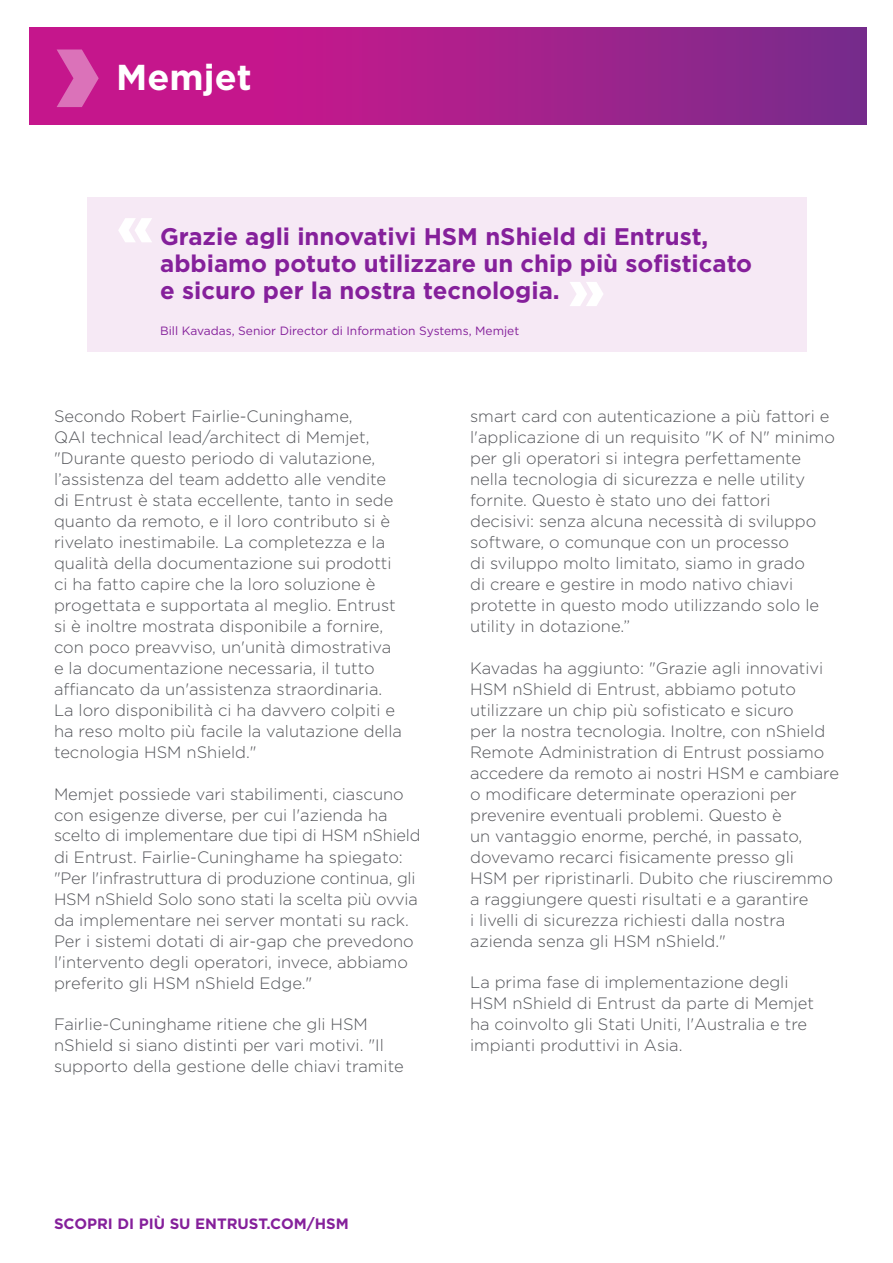
<style>
.page{position:relative;width:893px;height:1263px;background:#fff}
.page>*{position:absolute;margin:0;border:0;box-sizing:border-box;transform-origin:0 0}
.t1{font:700 36px "Gotham";color:#fff}
.t2{font:700 24px/27px "Gotham";color:#85209b}
.t3{font:300 16.5px/21px "Gotham";color:#54555a}
.t4{font:700 15px "Gotham";color:#85209b}
.t5{font:12px "Gotham";color:#85209b}
</style>
<div class="page">
<div style="left:87px;top:198px;width:719px;height:154px;background:#f6e9f5"></div>
<svg style="left:570px;top:282px;width:33px;height:24px"></svg>
<svg style="left:118px;top:218px;width:34px;height:24px"></svg>
<svg style="left:30px;top:27px;width:837px;height:98px;background:#a91e8b"></svg>
<svg style="left:57px;top:50px;width:42px;height:57px;background:#d24da7"></svg>
<h1 class="t1" style="left:116px;top:54px;width:137px">Memjet</h1>
<h2 class="t2" style="left:160px;top:223px;width:593px">Grazie agli innovativi HSM nShield di Entrust, abbiamo potuto utilizzare un chip più sofisticato e sicuro per la nostra tecnologia.</h2>
<p class="t5" style="left:160px;top:323px;width:361px">Bill Kavadas, Senior Director di Information Systems, Memjet</p>
<p class="t3" style="left:54px;top:405px;width:349px">Secondo Robert Fairlie-Cuninghame,<br>QAI technical lead/architect di Memjet, "Durante questo periodo di valutazione, l’assistenza del team addetto alle vendite di Entrust è stata eccellente, tanto in sede quanto da remoto, e il loro contributo si è rivelato inestimabile. La completezza e la qualità della documentazione sui prodotti ci ha fatto capire che la loro soluzione è progettata e supportata al meglio. Entrust si è inoltre mostrata disponibile a fornire, con poco preavviso, un'unità dimostrativa e la documentazione necessaria, il tutto affiancato da un'assistenza straordinaria.<br>La loro disponibilità ci ha davvero colpiti e ha reso molto più facile la valutazione della tecnologia HSM nShield."</p>
<p class="t3" style="left:54px;top:783px;width:368px">Memjet possiede vari stabilimenti, ciascuno con esigenze diverse, per cui l'azienda ha scelto di implementare due tipi di HSM nShield di Entrust. Fairlie-Cuninghame ha spiegato: "Per l'infrastruttura di produzione continua, gli HSM nShield Solo sono stati la scelta più ovvia da implementare nei server montati su rack.<br>Per i sistemi dotati di air-gap che prevedono l'intervento degli operatori, invece, abbiamo preferito gli HSM nShield Edge."</p>
<p class="t3" style="left:54px;top:1013px;width:351px">Fairlie-Cuninghame ritiene che gli HSM nShield si siano distinti per vari motivi. "Il supporto della gestione delle chiavi tramite</p>
<p class="t3" style="left:470px;top:405px;width:367px">smart card con autenticazione a più fattori e l'applicazione di un requisito "K of N" minimo per gli operatori si integra perfettamente nella tecnologia di sicurezza e nelle utility fornite. Questo è stato uno dei fattori decisivi: senza alcuna necessità di sviluppo software, o comunque con un processo<br>di sviluppo molto limitato, siamo in grado<br>di creare e gestire in modo nativo chiavi protette in questo modo utilizzando solo le utility in dotazione.”</p>
<p class="t3" style="left:470px;top:657px;width:370px">Kavadas ha aggiunto: "Grazie agli innovativi HSM nShield di Entrust, abbiamo potuto utilizzare un chip più sofisticato e sicuro<br>per la nostra tecnologia. Inoltre, con nShield Remote Administration di Entrust possiamo accedere da remoto ai nostri HSM e cambiare o modificare determinate operazioni per prevenire eventuali problemi. Questo è<br>un vantaggio enorme, perché, in passato, dovevamo recarci fisicamente presso gli<br>HSM per ripristinarli. Dubito che riusciremmo a raggiungere questi risultati e a garantire<br>i livelli di sicurezza richiesti dalla nostra azienda senza gli HSM nShield."</p>
<p class="t3" style="left:470px;top:971px;width:346px">La prima fase di implementazione degli HSM nShield di Entrust da parte di Memjet ha coinvolto gli Stati Uniti, l'Australia e tre impianti produttivi in Asia.</p>
<p class="t4" style="left:54px;top:1214px;width:296px">SCOPRI DI PIÙ SU ENTRUST.COM/HSM</p>
</div>
